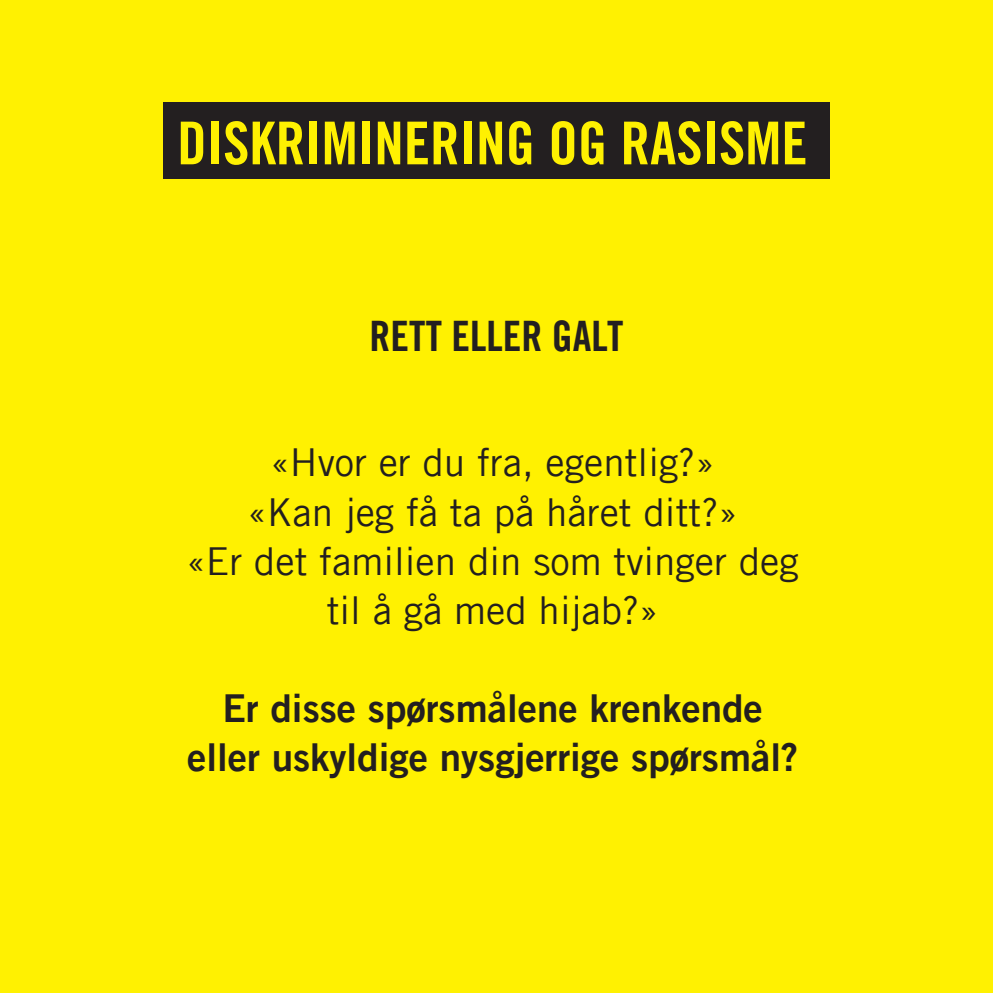
<style>
.page{position:relative;width:993px;height:993px;background:#fff}
.page>*{position:absolute;margin:0;border:0;box-sizing:border-box;transform-origin:0 0}
.t1{font:59.15px "Amnesty Trade Gothic Bd Cn 20";color:#fff101}
.t2{font:42px "Amnesty Trade Gothic Bd Cn 20";color:#231f20}
.t3{font:38.5px/49px "Amnesty Trade Gothic";color:#231f20;text-align:center}
.t4{font:38.5px/49px "Amnesty Trade Gothic Bd 2";color:#231f20;text-align:center}
</style>
<div class="page">
<div style="left:0;top:0;width:992px;height:992px;background:#fff101"></div>
<div style="left:163px;top:102px;width:666px;height:76px;background:#231f20"></div>
<p class="t1" style="left:177px;top:107px;width:631px">DISKRIMINERING OG RASISME</p>
<p class="t2" style="left:369px;top:310px;width:255px">RETT ELLER GALT</p>
<p class="t3" style="left:270px;top:437px;width:445px">«Hvor er du fra, egentlig?»</p>
<p class="t3" style="left:247px;top:486px;width:491px">«Kan jeg få ta på håret ditt?»</p>
<p class="t3" style="left:186px;top:535px;width:613px">«Er det familien din som tvinger deg til å gå med hijab?»</p>
<p class="t4" style="left:187px;top:682px;width:612px">Er disse spørsmålene krenkende eller uskyldige nysgjerrige spørsmål?</p>
</div>
